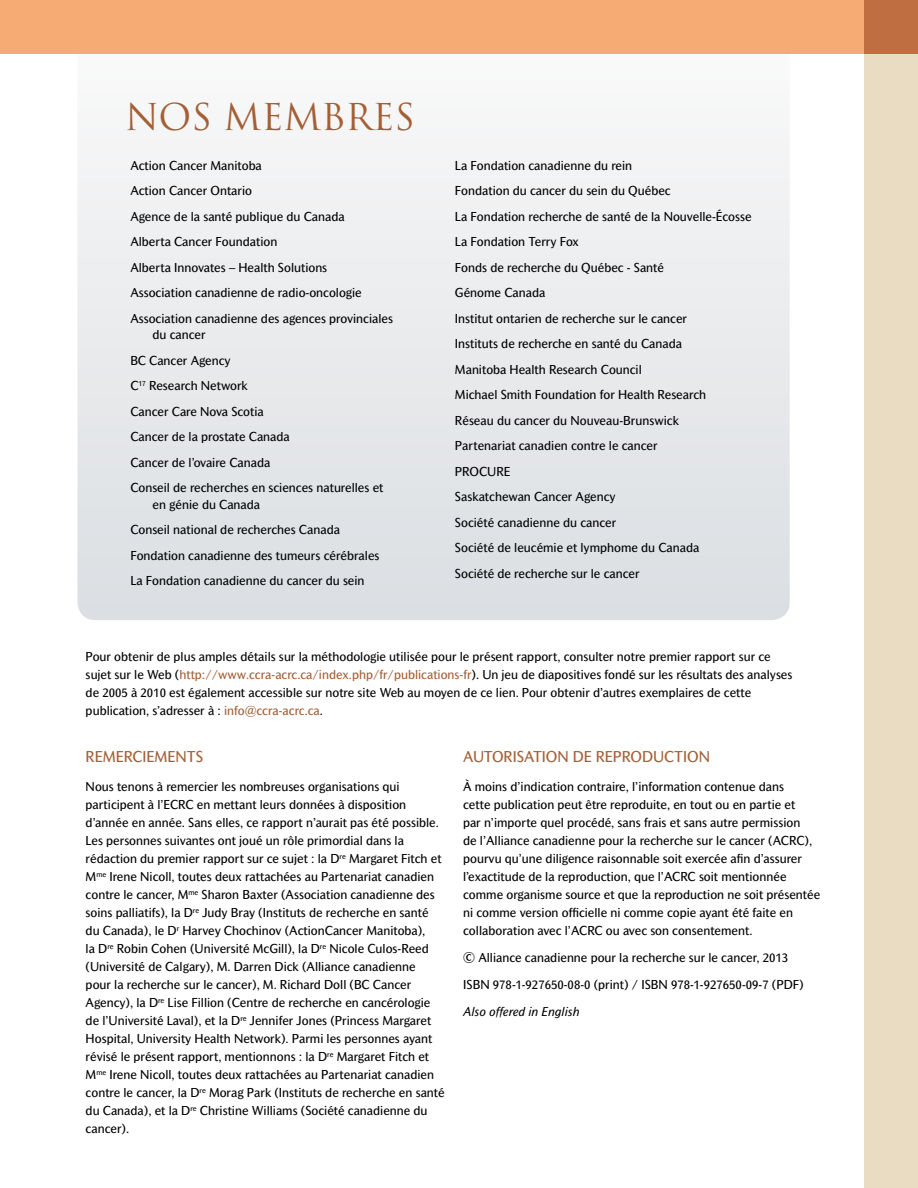
<style>
.page{position:relative;width:918px;height:1188px;background:#fff}
.page>*{position:absolute;margin:0;border:0;box-sizing:border-box;transform-origin:0 0}
.t1{font:36px "Trajan Pro";color:#a35f36}
.t2{font:15px "Mahsuri Sans";color:#a35f36}
.t3{font:12.3px/18px "Mahsuri Sans";color:#000}
.t4{font:italic 12.3px "Mahsuri Sans";color:#000}
.s1{color:#a35f36}
</style>
<div class="page">
<svg style="left:77px;top:129px;width:713px;height:491px"></svg>
<div style="left:0;top:0;width:918px;height:54px;background:#f6ab74"></div>
<div style="left:864px;top:52px;width:54px;height:1136px;background:#eadcc2"></div>
<div style="left:864px;top:0;width:54px;height:54px;background:#be6e40"></div>
<h1 class="t1" style="left:125px;top:95px;width:291px">NOS MEMBRES</h1>
<p class="t3" style="left:130px;top:152px;width:264px;line-height:25.5px">Action Cancer Manitoba<br>Action Cancer Ontario<br>Agence de la santé publique du Canada<br>Alberta Cancer Foundation<br>Alberta Innovates – Health Solutions<br>Association canadienne de radio-oncologie Association canadienne des agences provinciales</p>
<p class="t3" style="left:153px;top:326px;width:55px">du cancer</p>
<p class="t3" style="left:130px;top:351px;width:102px">BC Cancer Agency</p>
<p class="t3" style="left:130px;top:377px;width:119px">C<sup>17</sup> Research Network</p>
<p class="t3" style="left:130px;top:402px;width:135px">Cancer Care Nova Scotia</p>
<p class="t3" style="left:130px;top:428px;width:161px">Cancer de la prostate Canada</p>
<p class="t3" style="left:130px;top:453px;width:142px">Cancer de l’ovaire Canada</p>
<p class="t3" style="left:130px;top:479px;width:255px">Conseil de recherches en sciences naturelles et</p>
<p class="t3" style="left:153px;top:495px;width:109px">en génie du Canada</p>
<p class="t3" style="left:130px;top:521px;width:211px">Conseil national de recherches Canada</p>
<p class="t3" style="left:130px;top:546px;width:251px">Fondation canadienne des tumeurs cérébrales</p>
<p class="t3" style="left:130px;top:572px;width:236px">La Fondation canadienne du cancer du sein</p>
<p class="t3" style="left:455px;top:152px;width:298px;line-height:25.5px">La Fondation canadienne du rein<br>Fondation du cancer du sein du Québec<br>La Fondation recherche de santé de la Nouvelle-Écosse La Fondation Terry Fox<br>Fonds de recherche du Québec - Santé<br>Génome Canada<br>Institut ontarien de recherche sur le cancer<br>Instituts de recherche en santé du Canada<br>Manitoba Health Research Council<br>Michael Smith Foundation for Health Research<br>Réseau du cancer du Nouveau-Brunswick<br>Partenariat canadien contre le cancer<br>PROCURE<br>Saskatchewan Cancer Agency<br>Société canadienne du cancer<br>Société de leucémie et lymphome du Canada<br>Société de recherche sur le cancer</p>
<p class="t3" style="left:86px;top:648px;width:708px">Pour obtenir de plus amples détails sur la méthodologie utilisée pour le présent rapport, consulter notre premier rapport sur ce sujet sur le Web (<span class="s1">http://www.ccra-acrc.ca/index.php/fr/publications-fr</span>). Un jeu de diapositives fondé sur les résultats des analyses de 2005 à 2010 est également accessible sur notre site Web au moyen de ce lien. Pour obtenir d’autres exemplaires de cette publication, s’adresser à : <span class="s1">info@ccra-acrc.ca</span>.</p>
<p class="t2" style="left:86px;top:748px;width:119px">REMERCIEMENTS</p>
<p class="t3" style="left:86px;top:777px;width:361px">Nous tenons à remercier les nombreuses organisations qui participent à l’ECRC en mettant leurs données à disposition d’année en année. Sans elles, ce rapport n’aurait pas été possible.<br>Les personnes suivantes ont joué un rôle primordial dans la rédaction du premier rapport sur ce sujet : la D<sup>re</sup> Margaret Fitch et M<sup>me</sup> Irene Nicoll, toutes deux rattachées au Partenariat canadien contre le cancer, M<sup>me</sup> Sharon Baxter (Association canadienne des soins palliatifs), la D<sup>re</sup> Judy Bray (Instituts de recherche en santé du Canada), le D<sup>r</sup> Harvey Chochinov (ActionCancer Manitoba),<br>la D<sup>re</sup> Robin Cohen (Université McGill), la D<sup>re</sup> Nicole Culos-Reed (Université de Calgary), M. Darren Dick (Alliance canadienne<br>pour la recherche sur le cancer), M. Richard Doll (BC Cancer Agency), la D<sup>re</sup> Lise Fillion (Centre de recherche en cancérologie de l’Université Laval), et la D<sup>re</sup> Jennifer Jones (Princess Margaret Hospital, University Health Network). Parmi les personnes ayant révisé le présent rapport, mentionnons : la D<sup>re</sup> Margaret Fitch et M<sup>me</sup> Irene Nicoll, toutes deux rattachées au Partenariat canadien contre le cancer, la D<sup>re</sup> Morag Park (Instituts de recherche en santé du Canada), et la D<sup>re</sup> Christine Williams (Société canadienne du cancer).</p>
<p class="t2" style="left:463px;top:748px;width:248px">AUTORISATION DE REPRODUCTION</p>
<p class="t3" style="left:463px;top:777px;width:359px">À moins d’indication contraire, l’information contenue dans<br>cette publication peut être reproduite, en tout ou en partie et<br>par n’importe quel procédé, sans frais et sans autre permission<br>de l’Alliance canadienne pour la recherche sur le cancer (ACRC), pourvu qu’une diligence raisonnable soit exercée afn d’assurer l’exactitude de la reproduction, que l’ACRC soit mentionnée comme organisme source et que la reproduction ne soit présentée ni comme version offcielle ni comme copie ayant été faite en collaboration avec l’ACRC ou avec son consentement.</p>
<p class="t3" style="left:463px;top:949px;width:327px">© Alliance canadienne pour la recherche sur le cancer, 2013</p>
<p class="t3" style="left:463px;top:976px;width:342px">ISBN 978-1-927650-08-0 (print) / ISBN 978-1-927650-09-7 (PDF)</p>
<p class="t4" style="left:463px;top:1004px;width:118px">Also offered in English</p>
</div>
